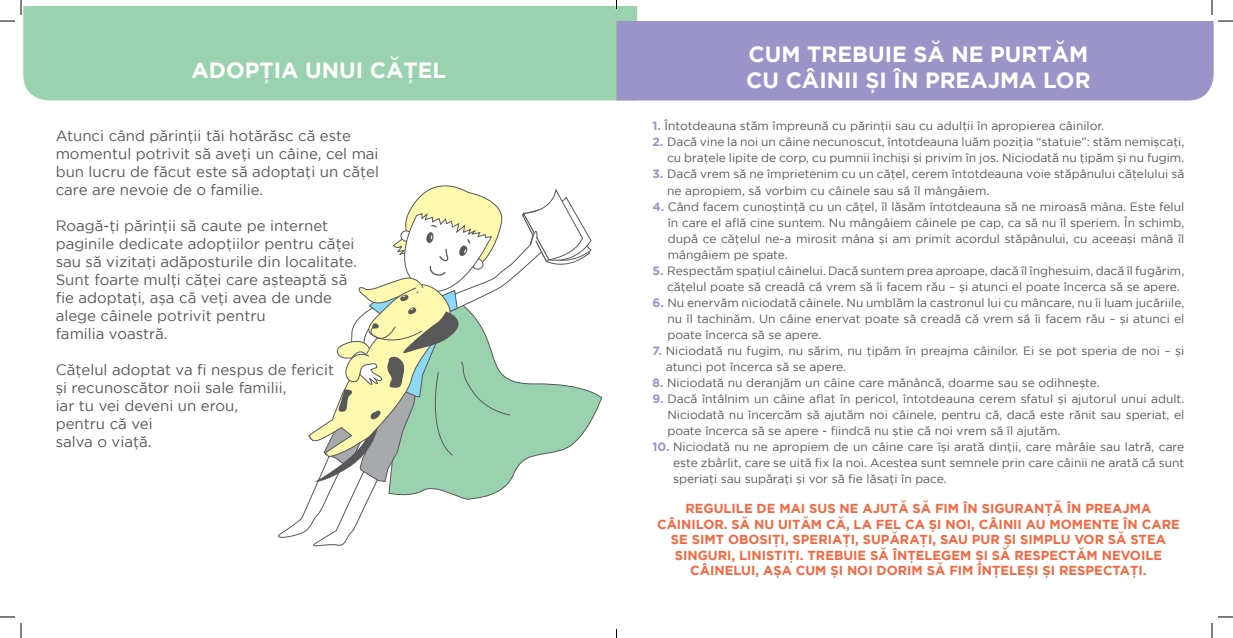
<style>
.page{position:relative;width:1233px;height:638px;background:#fff}
.page>*{position:absolute;margin:0;border:0;box-sizing:border-box;transform-origin:0 0}
.t1{font:700 22px/26.4px "Gotham RO";color:#fff}
.t2{font:15px/18px "Gotham Ro";color:#57585a}
.t3{font:700 13px "Gotham RO";color:#f26842}
.t4{font:12px/16px "Gotham Ro";color:#57585a;text-align:justify}
.s1{font-family:"Gotham RO";font-weight:700;color:#9a94c8}
</style>
<div class="page">
<svg style="left:278px;top:185px;width:314px;height:362px"></svg>
<div style="left:23px;top:7px;width:614px;height:93px;background:#9ad2af"></div>
<div style="left:616px;top:21px;width:597px;height:79px;background:#9a94c8"></div>
<svg style="left:1218px;top:20px;width:15px;height:2px"></svg>
<svg style="left:1218px;top:616px;width:15px;height:1px"></svg>
<svg style="left:0;top:0;width:22px;height:22px"></svg>
<svg style="left:0;top:616px;width:22px;height:21px"></svg>
<svg style="left:1211px;top:0;width:1px;height:15px"></svg>
<svg style="left:1211px;top:623px;width:1px;height:14px"></svg>
<h1 class="t1" style="left:191px;top:56px;width:211px">ADOPŢIA UNUI CĂŢEL</h1>
<p class="t2" style="left:56px;top:126px;width:325px">Atunci când părinţii tăi hotărăsc că este momentul potrivit să aveţi un câine, cel mai bun lucru de făcut este să adoptaţi un căţel care are nevoie de o familie.</p>
<p class="t2" style="left:56px;top:216px;width:303px">Roagă-ţi părinţii să caute pe internet paginile dedicate adopţiilor pentru căţei sau să vizitaţi adăposturile din localitate.<br>Sunt foarte mulţi căţei care aşteaptă să fie adoptaţi, aşa că veţi avea de unde alege câinele potrivit pentru<br>familia voastră.</p>
<p class="t2" style="left:56px;top:360px;width:280px">Căţelul adoptat va fi nespus de fericit şi recunoscător noii sale familii,<br>iar tu vei deveni un erou,<br>pentru că vei<br>salva o viaţă.</p>
<h1 class="t1" style="left:746px;top:40px;width:346px">CUM TREBUIE SĂ NE PURTĂM<br>CU CÂINII ŞI ÎN PREAJMA LOR</h1>
<p class="t4" style="left:652px;top:118px;width:453px"><span class="s1">1.</span> Întotdeauna stăm împreună cu părinţii sau cu adulţii în apropierea câinilor.</p>
<p class="t4" style="left:652px;top:134px;width:533px;text-align:right"><span class="s1">2.</span> Dacă vine la noi un câine necunoscut, întotdeauna luăm poziţia “statuie”: stăm nemişcaţi, cu braţele lipite de corp, cu pumnii închişi şi privim în jos. Niciodată nu ţipăm şi nu fugim.</p>
<p class="t4" style="left:667px;top:166px;width:519px;text-indent:-14px"><span class="s1">3.</span> Dacă vrem să ne împrietenim cu un căţel, cerem întotdeauna voie stăpânului căţelului să ne apropiem, să vorbim cu câinele sau să îl mângâiem.</p>
<p class="t4" style="left:668px;top:198px;width:518px;text-indent:-15px"><span class="s1">4.</span> Când facem cunoştinţă cu un căţel, îl lăsăm întotdeauna să ne miroasă mâna. Este felul în care el află cine suntem. Nu mângâiem câinele pe cap, ca să nu îl speriem. În schimb, după ce căţelul ne-a mirosit mâna şi am primit acordul stăpânului, cu aceeaşi mână îl mângâiem pe spate.</p>
<p class="t4" style="left:667px;top:262px;width:519px;text-indent:-15px"><span class="s1">5.</span> Respectăm spaţiul câinelui. Dacă suntem prea aproape, dacă îl înghesuim, dacă îl fugărim, căţelul poate să creadă că vrem să îi facem rău – şi atunci el poate încerca să se apere.</p>
<p class="t4" style="left:667px;top:294px;width:518px;text-indent:-15px"><span class="s1">6.</span> Nu enervăm niciodată câinele. Nu umblăm la castronul lui cu mâncare, nu îi luam jucăriile, nu îl tachinăm. U n câine enervat poate să creadă că vrem să îi facem rău – şi atunci el poate încerca să se apere.</p>
<p class="t4" style="left:666px;top:342px;width:520px;text-indent:-13px"><span class="s1">7.</span> Niciodată nu fugim, nu sărim, nu ţipăm în preajma câinilor. Ei se pot speria de noi – şi atunci pot încerca să se apere.</p>
<p class="t4" style="left:652px;top:374px;width:449px"><span class="s1">8.</span> Niciodată nu deranjăm un câine care mănâncă, doarme sau se odihneşte.</p>
<p class="t4" style="left:667px;top:390px;width:518px;text-indent:-15px"><span class="s1">9.</span> Dacă întâlnim un câine aflat în pericol, întotdeauna cerem sfatul şi ajutorul unui adult.<br>Niciodată nu încercăm să ajutăm noi câinele, pentru că, dacă este rănit sau speriat, el poate încerca să se apere - fiindcă nu ştie că noi vrem să îl ajutăm.</p>
<p class="t4" style="left:673px;top:438px;width:513px;text-indent:-21px"><span class="s1">10.</span> Niciodată nu ne apropiem de un câine care îşi arată dinţii, care mârâie sau latră, care este zbârlit, care se uită fix la noi. Acestea sunt semnele prin care câinii ne arată că sunt speriaţi sau supăraţi şi vor să fie lăsaţi în pace.</p>
<p class="t3" style="left:685px;top:499px;width:103px">REGULI LE DE MAI</p>
<p class="t3" style="left:809px;top:499px;width:135px">SUS N E AJ UTĂ SĂ FIM</p>
<p class="t3" style="left:963px;top:499px;width:62px">ÎN SIGURAN</p>
<p class="t3" style="left:1044px;top:499px;width:79px">ŢĂ ÎN PREAJMA</p>
<p class="t3" style="left:657px;top:515px;width:348px">CÂINI LOR. SĂ NU UITĂM CĂ, LA FEL CA ŞI NOI, CÂINII</p>
<p class="t3" style="left:1026px;top:515px;width:127px">AU MOMENTE ÎN CAR</p>
<p class="t3" style="left:1171px;top:515px;width:10px">E</p>
<p class="t3" style="left:671px;top:530px;width:38px">SE SIMT</p>
<p class="t3" style="left:728px;top:530px;width:99px">OBOSIŢI, SPERIA</p>
<p class="t3" style="left:842px;top:530px;width:195px">ŢI, SUPĂRAŢI, SAU PUR ŞI SIMP</p>
<p class="t3" style="left:1053px;top:530px;width:112px">LU VOR SĂ ST EA</p>
<p class="t3" style="left:674px;top:546px;width:489px">SINGURI, LINISTIŢI . TREBUI E SĂ ÎNŢELEGEM ŞI SĂ RESPECTĂM N EVOI LE</p>
<p class="t3" style="left:690px;top:562px;width:84px">CÂIN ELUI, AŞA</p>
<p class="t3" style="left:796px;top:562px;width:111px">CUM ŞI NOI DORIM</p>
<p class="t3" style="left:927px;top:562px;width:31px">SĂ FIM</p>
<p class="t3" style="left:977px;top:562px;width:136px">ÎNŢELEŞI ŞI RESPECTA</p>
<p class="t3" style="left:1130px;top:562px;width:18px">ŢI.</p>
</div>
